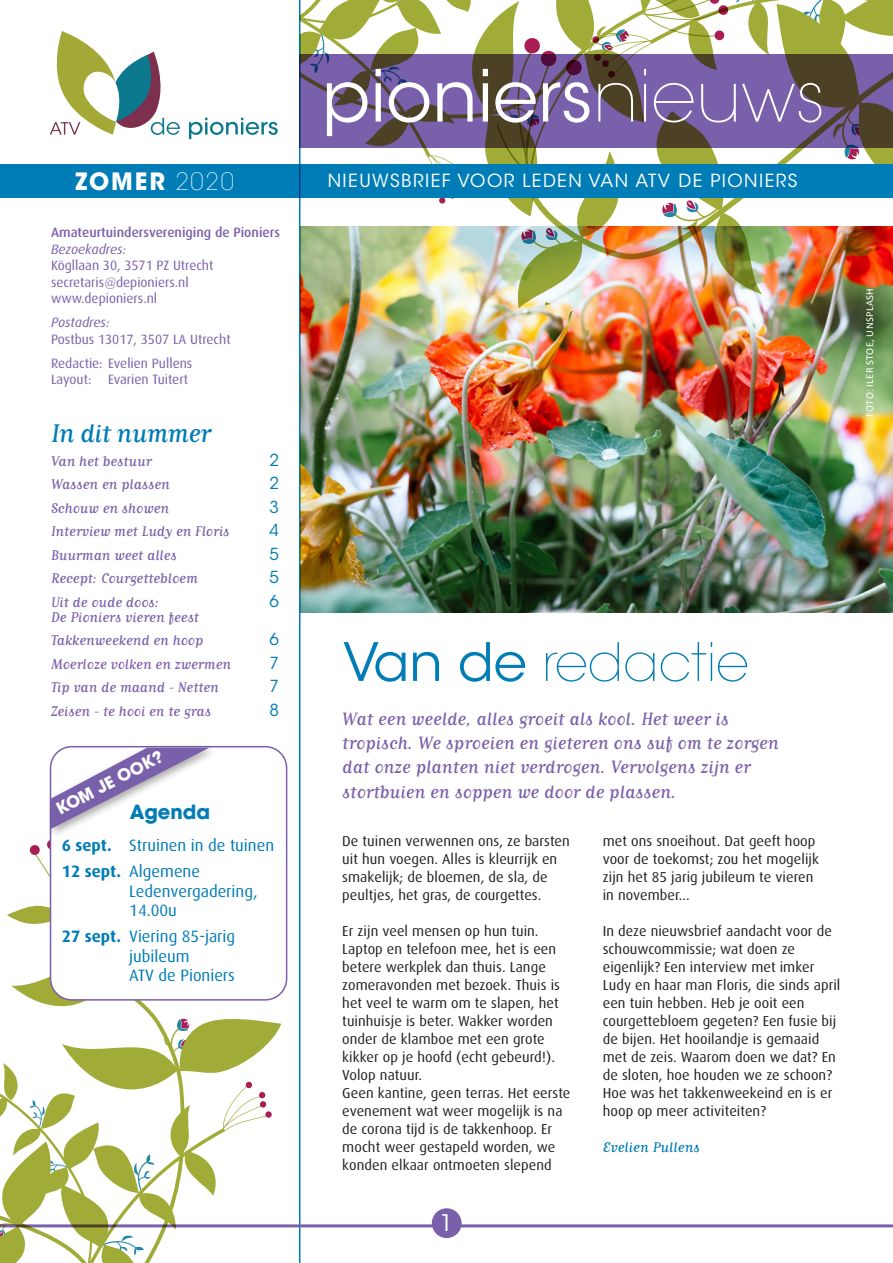
<style>
.page{position:relative;width:893px;height:1263px;background:#fff}
.page>*{position:absolute;margin:0;border:0;box-sizing:border-box;transform-origin:0 0}
.t1{font:71.25px "ITC Avant Garde Std";color:#fff}
.kop_2{font:200 52.5px "ITC Avant Garde Std";color:#007cb6}
.t2{font:30px "Matrix Script";letter-spacing:-.02em;color:#007cb6}
.t3{font:700 23.7px "ITC Avant Garde Std";letter-spacing:.08em;color:#fff}
.t4{font:22.8px "ITC Avant Garde Std";color:#fff}
.inleiding{font:21px/24px "Matrix Script";color:#7960aa}
.t5{font:700 19.5px "ITC Avant Garde Std";color:#007cb6}
.t6{font:18px "ITC Avant Garde Std";letter-spacing:.08em;color:#fff}
.inhoud_1{font:16.5px "Matrix Script";color:#7960aa}
.t7{font:16.5px/19.5px "Dax";color:#007cb6}
.auteur{font:16.5px "Matrix Script";letter-spacing:.005em;color:#007cb6}
.inhoud_1-2{font:16.5px "ITC Avant Garde Std";color:#007cb6}
.t8{font:700 16.5px "ITC Avant Garde Std";color:#fff}
.bodytekst{font:14.4px/18px "Dax";letter-spacing:.005em;color:#231f20}
.t9{font:13.5px "Dax";color:#7960aa}
.t10{font:500 13.5px "Dax";color:#7960aa}
.t11{font:italic 13.5px "Dax";color:#7960aa}
.fotobijschrift_wit{font:10.5px "Calibri";letter-spacing:.04em;color:#fff}
.s1{font-weight:200}
.s2{font-weight:700}
.s3{font-weight:400}
</style>
<div class="page">
<img style="left:300px;top:379px;width:593px;height:233px">
<img style="left:300px;top:0;width:593px;height:379px">
<svg style="left:300px;top:54px;width:593px;height:94px;background:#6a5581"></svg>
<div style="left:0;top:164px;width:893px;height:34px;background:#007cb6"></div>
<hr style="left:299px;top:0;width:1px;height:1263px;background:#007cb6">
<svg style="left:50px;top:31px;width:130px;height:104px"></svg>
<svg style="left:189px;top:118px;width:89px;height:21px"></svg>
<hr style="left:0;top:1224px;width:893px;height:3px;background:#7960aa">
<div style="left:432px;top:1208px;width:30px;height:30px;background:#7960aa;border-radius:50%"></div>
<div style="left:46px;top:742px;width:173px;height:97px;background:#231f20;opacity:.4"></div>
<svg style="left:0;top:748px;width:281px;height:515px"></svg>
<p class="t1" style="left:322px;top:53px;width:505px">pioniers<span class="s1">nieuws</span></p>
<p class="t3" style="left:75px;top:166px;width:160px">ZOMER <span class="s1">2020</span></p>
<p class="t6" style="left:328px;top:170px;width:471px">NIEUWSBRIEF VOOR LEDEN VAN ATV DE PIONIERS</p>
<p class="t10" style="left:51px;top:225px;width:230px">Amateurtuindersvereniging de Pioniers</p>
<p class="t11" style="left:51px;top:241px;width:77px">Bezoekadres:</p>
<p class="t9" style="left:51px;top:258px;width:164px">Kögllaan 30, 3571 PZ Utrecht</p>
<p class="t9" style="left:51px;top:274px;width:139px">secretaris@depioniers.nl</p>
<p class="t9" style="left:51px;top:291px;width:108px">www.depioniers.nl</p>
<p class="t11" style="left:51px;top:315px;width:60px">Postadres:</p>
<p class="t9" style="left:51px;top:331px;width:181px">Postbus 13017, 3507 LA Utrecht</p>
<p class="t9" style="left:51px;top:355px;width:143px">Redactie: Evelien Pullens</p>
<p class="t9" style="left:51px;top:372px;width:138px">Layout: Evarien Tuitert</p>
<p class="t2" style="left:51px;top:419px;width:161px">In dit nummer</p>
<p class="inhoud_1" style="left:51px;top:453px;width:102px">Van het bestuur</p>
<p class="inhoud_1-2" style="left:270px;top:450px;width:11px">2</p>
<p class="inhoud_1" style="left:51px;top:476px;width:120px">Wassen en plassen</p>
<p class="inhoud_1-2" style="left:270px;top:473px;width:11px">2</p>
<p class="inhoud_1" style="left:51px;top:500px;width:120px">Schouw en showen</p>
<p class="inhoud_1-2" style="left:270px;top:497px;width:11px">3</p>
<p class="inhoud_1" style="left:51px;top:523px;width:180px">Interview met Ludy en Floris</p>
<p class="inhoud_1-2" style="left:270px;top:520px;width:11px">4</p>
<p class="inhoud_1" style="left:51px;top:547px;width:127px">Buurman weet alles</p>
<p class="inhoud_1-2" style="left:270px;top:544px;width:11px">5</p>
<p class="inhoud_1" style="left:51px;top:570px;width:148px">Recept: Courgettebloem</p>
<p class="inhoud_1-2" style="left:270px;top:567px;width:11px">5</p>
<p class="inhoud_1" style="left:51px;top:594px;width:110px">Uit de oude doos:</p>
<p class="inhoud_1-2" style="left:270px;top:591px;width:11px">6</p>
<p class="inhoud_1" style="left:51px;top:609px;width:149px">De Pioniers vieren feest</p>
<p class="inhoud_1" style="left:51px;top:632px;width:154px">Takkenweekend en hoop</p>
<p class="inhoud_1-2" style="left:270px;top:629px;width:11px">6</p>
<p class="inhoud_1" style="left:51px;top:656px;width:182px">Moerloze volken en zwermen</p>
<p class="inhoud_1-2" style="left:270px;top:653px;width:11px">7</p>
<p class="inhoud_1" style="left:51px;top:679px;width:169px">Tip van de maand - Netten</p>
<p class="inhoud_1-2" style="left:270px;top:676px;width:11px">7</p>
<p class="inhoud_1" style="left:51px;top:703px;width:162px">Zeisen - te hooi en te gras</p>
<p class="inhoud_1-2" style="left:270px;top:700px;width:11px">8</p>
<p class="t8" style="left:52px;top:800px;width:120px;rotate:-27deg">KOM JE OOK?</p>
<p class="t7" style="left:62px;top:836px;width:214px"><span class="s2">6 sept.</span> Struinen in de tuinen</p>
<p class="t7" style="left:129px;top:862px;width:130px;text-indent:-68px"><span class="s2">12 sept.</span> Algemene<br>Ledenvergadering,<br>14.00u</p>
<p class="t7" style="left:129px;top:927px;width:107px;text-indent:-68px"><span class="s2">27 sept.</span> Viering 85-jarig jubileum<br>ATV de Pioniers</p>
<p class="t5" style="left:130px;top:799px;width:82px">Agenda</p>
<p class="kop_2" style="left:343px;top:631px;width:407px"><span class="s3">Van de</span> redactie</p>
<p class="inleiding" style="left:342px;top:707px;width:438px">Wat een weelde, alles groeit als kool. Het weer is tropisch. We sproeien en gieteren ons suf om te zorgen dat onze planten niet verdrogen. Vervolgens zijn er stortbuien en soppen we door de plassen.</p>
<p class="bodytekst" style="left:342px;top:832px;width:229px">De tuinen verwennen ons, ze barsten uit hun voegen. Alles is kleurrijk en smakelijk; de bloemen, de sla, de peultjes, het gras, de courgettes.</p>
<p class="bodytekst" style="left:342px;top:922px;width:219px">Er zijn veel mensen op hun tuin.<br>Laptop en telefoon mee, het is een betere werkplek dan thuis. Lange zomeravonden met bezoek. Thuis is het veel te warm om te slapen, het tuinhuisje is beter. Wakker worden onder de klamboe met een grote kikker op je hoofd (echt gebeurd!).<br>Volop natuur.</p>
<p class="bodytekst" style="left:342px;top:1084px;width:230px">Geen kantine, geen terras. Het eerste evenement wat weer mogelijk is na de corona tijd is de takkenhoop. Er mocht weer gestapeld worden, we konden elkaar ontmoeten slepend</p>
<p class="t4" style="left:440px;top:1209px;width:15px">1</p>
<p class="bodytekst" style="left:603px;top:832px;width:218px">met ons snoeihout. Dat geeft hoop voor de toekomst; zou het mogelijk zijn het 85 jarig jubileum te vieren in november...</p>
<p class="bodytekst" style="left:603px;top:922px;width:239px">In deze nieuwsbrief aandacht voor de schouwcommissie; wat doen ze eigenlijk? Een interview met imker Ludy en haar man Floris, die sinds april een tuin hebben. Heb je ooit een courgettebloem gegeten? Een fusie bij de bijen. Het hooilandje is gemaaid met de zeis. Waarom doen we dat? En de sloten, hoe houden we ze schoon?<br>Hoe was het takkenweekeind en is er hoop op meer activiteiten?</p>
<p class="auteur" style="left:603px;top:1139px;width:98px">Evelien Pullens</p>
<p class="fotobijschrift_wit" style="left:863px;top:417px;width:130px;rotate:-90deg">FOTO: ILER STOE, UNSPLASH</p>
</div>
